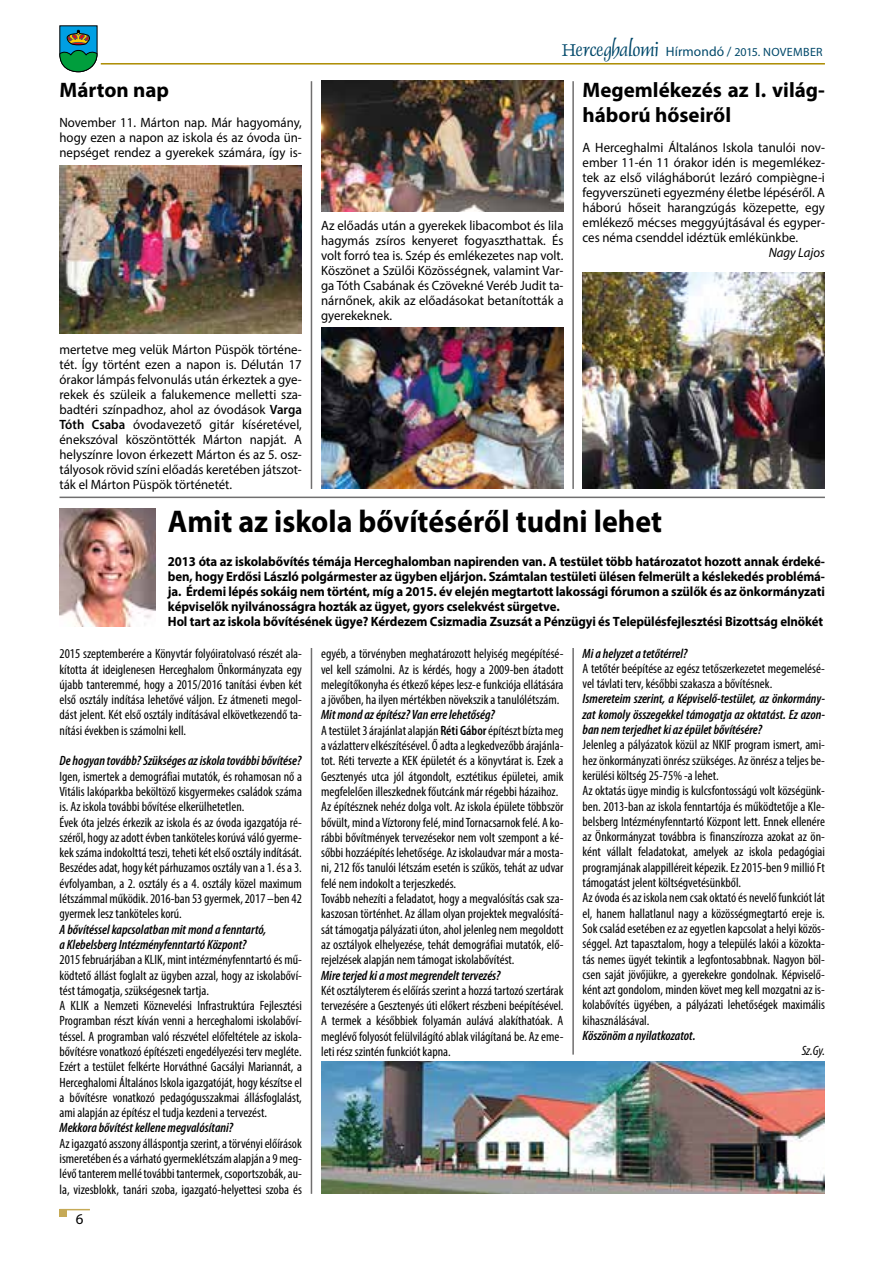
<style>
.page{position:relative;width:893px;height:1263px;background:#fff}
.page>*{position:absolute;margin:0;border:0;box-sizing:border-box;transform-origin:0 0}
.t1{font:700 31.5px "Myriad Pro";color:#000;scale:.95 1}
.t2{font:700 21px/25.5px "Myriad Pro";color:#000}
.t3{font:15px "Myriad Pro";color:#000}
.t4{font:condensed 13.5px/15.3px "Myriad Pro";color:#000}
.t5{font:13.5px/15px "Myriad Pro";color:#000;text-align:justify;scale:.95 1}
.t6{font:700 13.5px/15px "Myriad Pro";letter-spacing:-.01em;color:#000;scale:.95 1}
.t7{font:italic 600 condensed 13.5px/15.3px "Myriad Pro";color:#000;text-align:justify}
.t8{font:italic 13.5px "Myriad Pro";color:#000;scale:.95 1}
.t9{font:italic condensed 13.5px "Myriad Pro";color:#000}
.t10{font:12px "Myriad Pro";letter-spacing:.025em;color:#00486a}
.s1{font-weight:600}
.s2{font-family:"Dauphin PFL";font-size:19.5px}
.s3{font-size:13.5px}
.s4{font-weight:600;font-style:italic}
</style>
<div class="page">
<hr style="left:101px;top:63px;width:724px;height:2px;background:#ad8c01">
<hr style="left:60px;top:1209px;width:30px;height:1px;background:#c6aa57">
<div style="left:60px;top:1209px;width:7px;height:7px;background:#c6aa57"></div>
<svg style="left:59px;top:26px;width:38px;height:46px;background:#258d81"></svg>
<hr style="left:311px;top:81px;width:1px;height:408px;background:#706f6f">
<hr style="left:311px;top:648px;width:1px;height:546px;background:#706f6f">
<hr style="left:572px;top:81px;width:2px;height:408px;background:#706f6f">
<hr style="left:572px;top:648px;width:2px;height:406px;background:#706f6f">
<hr style="left:60px;top:497px;width:765px;height:1px;background:#706f6f">
<img style="left:321px;top:81px;width:242px;height:131px">
<img style="left:321px;top:327px;width:242px;height:162px">
<img style="left:60px;top:166px;width:242px;height:167px">
<img style="left:583px;top:273px;width:242px;height:215px">
<img style="left:60px;top:508px;width:95px;height:118px">
<img style="left:321px;top:1061px;width:504px;height:133px">
<h2 class="t2" style="left:60px;top:76px;width:111px">Márton nap</h2>
<p class="t5" style="left:60px;top:115px;width:257px">November 11. Márton nap. Már hagyomány, hogy ezen a napon az iskola és az óvoda ün&shy;nepséget rendez a gyerekek számára, így is-</p>
<p class="t5" style="left:60px;top:341px;width:257px">mertetve meg velük Márton Püspök történe&shy;tét. Így történt ezen a napon is. Délután 17 órakor lámpás felvonulás után érkeztek a gye&shy;rekek és szüleik a falukemence melletti sza&shy;badtéri színpadhoz, ahol az óvodások <span class="s1">Varga Tóth Csaba</span> óvodavezető gitár kíséretével, énekszóval köszöntötték Márton napját. A helyszínre lovon érkezett Márton és az 5. osz&shy;tályosok rövid színi előadás keretében játszot&shy;ták el Márton Püspök történetét.</p>
<p class="t10" style="left:562px;top:45px;width:262px"><span class="s2">Herceghalomi</span> <span class="s3">Hírmondó /</span> 2015. november</p>
<h2 class="t2" style="left:583px;top:76px;width:244px">Megemlékezés az I. világ&shy;háború hőseiről</h2>
<p class="t5" style="left:583px;top:140px;width:257px">A Herceghalmi Általános Iskola tanulói nov&shy;ember 11-én 11 órakor idén is megemlékez&shy;tek az első világháborút lezáró compiègne-i fegyverszüneti egyezmény életbe lépéséről. A háború hőseit harangzúgás közepette, egy emlékező mécses meggyújtásával és egyper&shy;ces néma csenddel idéztük emlékünkbe.</p>
<p class="t8" style="left:769px;top:244px;width:61px">Nagy Lajos</p>
<p class="t5" style="left:321px;top:218px;width:257px">Az előadás után a gyerekek libacombot és lila hagymás zsíros kenyeret fogyaszthattak. És volt forró tea is. Szép és emlékezetes nap volt.<br>Köszönet a Szülői Közösségnek, valamint Var&shy;ga Tóth Csabának és Czövekné Veréb Judit ta&shy;nárnőnek, akik az előadásokat betanították a gyerekeknek.</p>
<h1 class="t1" style="left:168px;top:501px;width:522px">Amit az iskola bővítéséről tudni lehet</h1>
<p class="t6" style="left:168px;top:554px;width:693px">2013 óta az iskolabővítés témája Herceghalomban napirenden van. A testület több határozatot hozott annak érdeké&shy;ben, hogy Erdősi László polgármester az ügyben eljárjon. Számtalan testületi ülésen felmerült a késlekedés problémá&shy;ja. Érdemi lépés sokáig nem történt, míg a 2015. év elején megtartott lakossági fórumon a szülők és az önkormányzati képviselők nyilvánosságra hozták az ügyet, gyors cselekvést sürgetve.<br>Hol tart az iskola bővítésének ügye? Kérdezem Csizmadia Zsuzsát a Pénzügyi és Településfejlesztési Bizottság elnökét</p>
<p class="t4" style="left:60px;top:646px;width:244px;text-align:justify">2015 szeptemberére a Könyvtár folyóiratolvasó részét ala&shy;kította át ideiglenesen Herceghalom Önkormányzata egy újabb tanteremmé, hogy a 2015/2016 tanítási évben két első osztály indítása lehetővé váljon. Ez átmeneti megol&shy;dást jelent. Két első osztály indításával elkövetkezendő ta&shy;nítási években is számolni kell.</p>
<p class="t7" style="left:60px;top:753px;width:243px">De hogyan tovább? Szükséges az iskola további bővítése?</p>
<p class="t4" style="left:60px;top:768px;width:244px">Igen, ismertek a demográfiai mutatók, és rohamosan nő a Vitális lakóparkba beköltöző kisgyermekes családok száma is. Az iskola további bővítése elkerülhetetlen.<br>Évek óta jelzés érkezik az iskola és az óvoda igazgatója ré&shy;széről, hogy az adott évben tanköteles korúvá váló gyerme&shy;kek száma indokolttá teszi, teheti két első osztály indítását.<br>Beszédes adat, hogy két párhuzamos osztály van a 1. és a 3. évfolyamban, a 2. osztály és a 4. osztály közel maximum létszámmal működik. 2016-ban 53 gyermek, 2017 –ben 42 gyermek lesz tanköteles korú.</p>
<p class="t7" style="left:60px;top:921px;width:208px">A bővítéssel kapcsolatban mit mond a fenntartó, a Klebelsberg Intézményfenntartó Központ?</p>
<p class="t4" style="left:60px;top:952px;width:244px">2015 februárjában a KLIK, mint intézményfenntartó és mű&shy;ködtető állást foglalt az ügyben azzal, hogy az iskolabőví&shy;tést támogatja, szükségesnek tartja.<br>A KLIK a Nemzeti Köznevelési Infrastruktúra Fejlesztési Programban részt kíván venni a herceghalomi iskolabőví&shy;téssel. A programban való részvétel előfeltétele az iskola&shy;bővítésre vonatkozó építészeti engedélyezési terv megléte.<br>Ezért a testület felkérte Horváthné Gacsályi Mariannát, a Herceghalomi Általános Iskola igazgatóját, hogy készítse el a bővítésre vonatkozó pedagógusszakmai állásfoglalást, ami alapján az építész el tudja kezdeni a tervezést.</p>
<p class="t7" style="left:60px;top:1120px;width:175px">Mekkora bővítést kellene megvalósítani?</p>
<p class="t4" style="left:60px;top:1135px;width:244px;text-align:justify">Az igazgató asszony álláspontja szerint, a törvényi előírások ismeretében és a várható gyermeklétszám alapján a 9 meg&shy;lévő tanterem mellé további tantermek, csoportszobák, au&shy;la, vizesblokk, tanári szoba, igazgató-helyettesi szoba és</p>
<p class="t3" style="left:76px;top:1210px;width:9px">6</p>
<p class="t4" style="left:321px;top:646px;width:244px;text-align:justify">egyéb, a törvényben meghatározott helyiség megépítésé&shy;vel kell számolni. Az is kérdés, hogy a 2009-ben átadott melegítőkonyha és étkező képes lesz-e funkciója ellátására a jövőben, ha ilyen mértékben növekszik a tanulólétszám.</p>
<p class="t4" style="left:321px;top:707px;width:244px"><span class="s4">Mit mond az építész? Van erre lehetőség?<br></span>A testület 3 árajánlat alapján <span class="s1">Réti Gábor</span> építészt bízta meg a vázlatterv elkészítésével. Ő adta a legkedvezőbb árajánla&shy;tot. Réti tervezte a KEK épületét és a könyvtárat is. Ezek a Gesztenyés utca jól átgondolt, esztétikus épületei, amik megfelelően illeszkednek főutcánk már régebbi házaihoz.<br>Az építésznek nehéz dolga volt. Az iskola épülete többször bővült, mind a Víztorony felé, mind Tornacsarnok felé. A ko&shy;rábbi bővítmények tervezésekor nem volt szempont a ké&shy;sőbbi hozzáépítés lehetősége. Az iskolaudvar már a mosta&shy;ni, 212 fős tanulói létszám esetén is szűkös, tehát az udvar felé nem indokolt a terjeszkedés.<br>Tovább nehezíti a feladatot, hogy a megvalósítás csak sza&shy;kaszosan történhet. Az állam olyan projektek megvalósítá&shy;sát támogatja pályázati úton, ahol jelenleg nem megoldott az osztályok elhelyezése, tehát demográfiai mutatók, elő&shy;rejelzések alapján nem támogat iskolabővítést.</p>
<p class="t7" style="left:321px;top:967px;width:181px">Mire terjed ki a most megrendelt tervezés?</p>
<p class="t4" style="left:321px;top:982px;width:244px;text-align:justify">Két osztályterem és előírás szerint a hozzá tartozó szertárak tervezésére a Gesztenyés úti előkert részbeni beépítésével.<br>A termek a későbbiek folyamán aulává alakíthatóak. A meglévő folyosót felülvilágító ablak világítaná be. Az eme&shy;leti rész szintén funkciót kapna.</p>
<p class="t7" style="left:583px;top:645px;width:106px">Mi a helyzet a tetőtérrel?</p>
<p class="t4" style="left:583px;top:661px;width:244px">A tetőtér beépítése az egész tetőszerkezetet megemelésé&shy;vel távlati terv, későbbi szakasza a bővítésnek.</p>
<p class="t7" style="left:583px;top:691px;width:244px">Ismereteim szerint, a Képviselő-testület, az önkormány&shy;zat komoly összegekkel támogatja az oktatást. Ez azon&shy;ban nem terjedhet ki az épület bővítésére?</p>
<p class="t4" style="left:583px;top:737px;width:244px">Jelenleg a pályázatok közül az NKIF program ismert, ami&shy;hez önkormányzati önrész szükséges. Az önrész a teljes be&shy;kerülési költség 25-75% -a lehet.<br>Az oktatás ügye mindig is kulcsfontosságú volt községünk&shy;ben. 2013-ban az iskola fenntartója és működtetője a Kle&shy;belsberg Intézményfenntartó Központ lett. Ennek ellenére az Önkormányzat továbbra is finanszírozza azokat az ön&shy;ként vállalt feladatokat, amelyek az iskola pedagógiai programjának alappilléreit képezik. Ez 2015-ben 9 millió Ft támogatást jelent költségvetésünkből.<br>Az óvoda és az iskola nem csak oktató és nevelő funkciót lát el, hanem hallatlanul nagy a közösségmegtartó ereje is.<br>Sok család esetében ez az egyetlen kapcsolat a helyi közös&shy;séggel. Azt tapasztalom, hogy a település lakói a közokta&shy;tás nemes ügyét tekintik a legfontosabbnak. Nagyon böl&shy;csen saját jövőjükre, a gyerekekre gondolnak. Képviselő&shy;ként azt gondolom, minden követ meg kell mozgatni az is&shy;kolabővítés ügyében, a pályázati lehetőségek maximális kihasználásával.</p>
<p class="t7" style="left:583px;top:1028px;width:114px">Köszönöm a nyilatkozatot.</p>
<p class="t9" style="left:802px;top:1043px;width:25px">Sz.Gy.</p>
</div>
